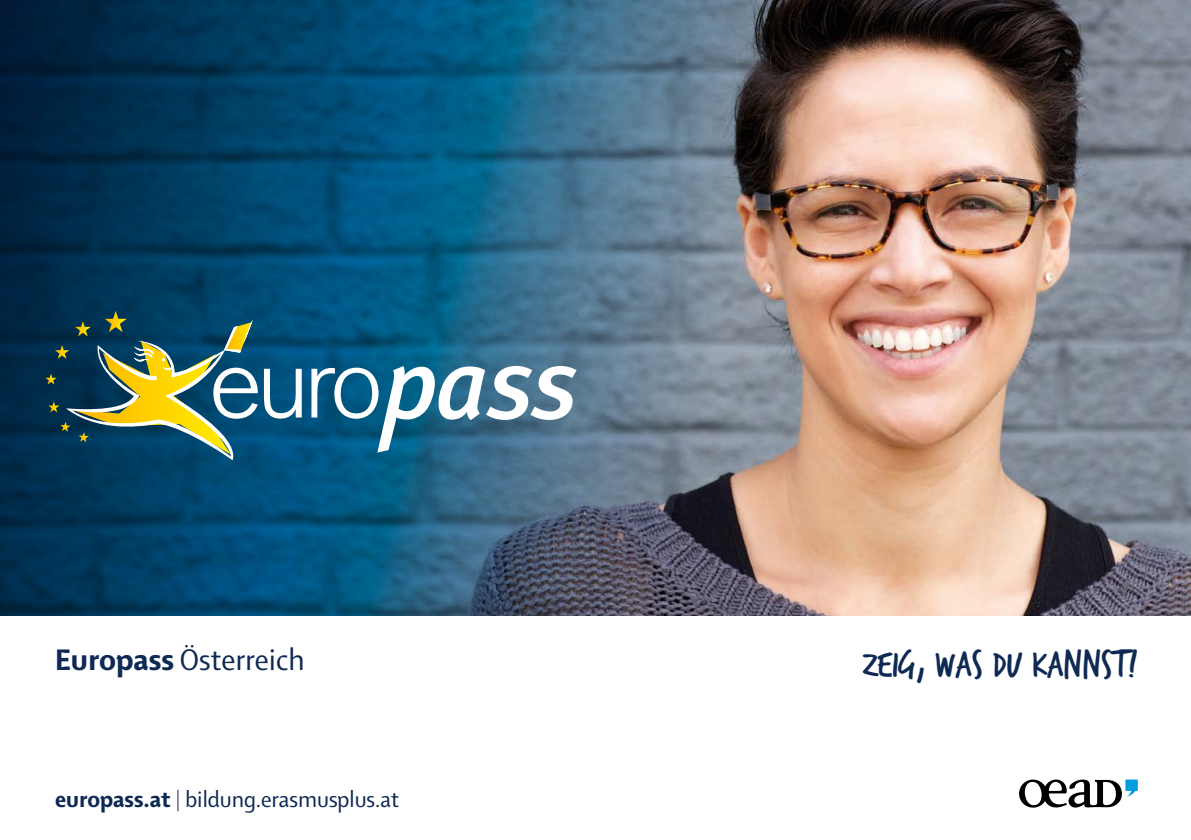
<style>
.page{position:relative;width:1191px;height:840px;background:#fff}
.page>*{position:absolute;margin:0;border:0;box-sizing:border-box;transform-origin:0 0}
.t1{font:40px "Trash Hand";color:#0e2954}
.t2{font:32px "Shaker 2";color:#0e2954}
.t3{font:24px "Shaker 2";color:#0e2954}
.s1{font-weight:800}
.s2{font-weight:300}
</style>
<div class="page">
<img style="left:0;top:0;width:1191px;height:615px">
<svg style="left:1019px;top:779px;width:118px;height:29px"></svg>
<svg style="left:264px;top:368px;width:38px;height:50px"></svg>
<svg style="left:311px;top:366px;width:265px;height:86px"></svg>
<svg style="left:45px;top:310px;width:213px;height:150px;background:#41675f"></svg>
<h2 class="t2" style="left:55px;top:638px;width:251px"><span class="s1">Europass</span> Österreich</h2>
<p class="t3" style="left:55px;top:783px;width:345px"><span class="s1">europass.at</span> <span class="s2">|</span> bildung.erasmusplus.at</p>
<h1 class="t1" style="left:863px;top:644px;width:276px">ZEIG, WAS DU KANNST!</h1>
</div>
